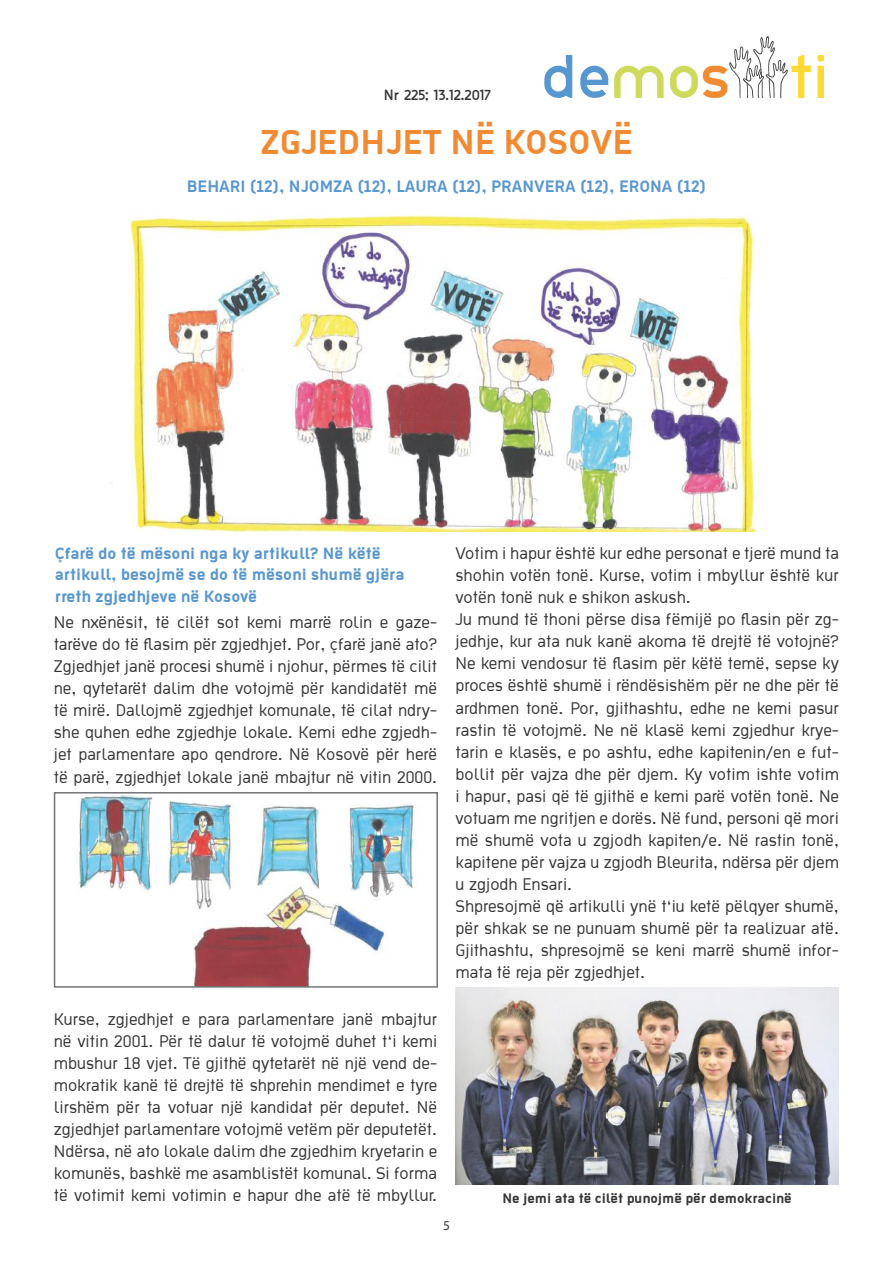
<style>
.page{position:relative;width:893px;height:1263px;background:#fff}
.page>*{position:absolute;margin:0;border:0;box-sizing:border-box;transform-origin:0 0}
.t1{font:700 37.5px "Ekstropia";color:#f08b34}
.t2{font:18.3px/22px "Ekstropia";color:#363435;text-align:justify}
.t3{font:700 18px "Ekstropia";color:#5896d0}
.t4{font:700 17.85px/21.5px "Ekstropia";color:#5896d0}
.t5{font:700 15px "Ekstropia";color:#363435}
.t6{font:13.5px "Thelbi Kujtesa";color:#363435}
.t7{font:13.5px "Myriad Pro";color:#363435}
</style>
<div class="page">
<svg style="left:544px;top:55px;width:28px;height:43px"></svg>
<svg style="left:580px;top:66px;width:28px;height:32px"></svg>
<svg style="left:614px;top:66px;width:50px;height:32px"></svg>
<svg style="left:817px;top:55px;width:7px;height:43px"></svg>
<svg style="left:670px;top:36px;width:141px;height:62px"></svg>
<img style="left:111px;top:216px;width:650px;height:315px">
<img style="left:456px;top:988px;width:382px;height:196px">
<img style="left:77px;top:795px;width:338px;height:190px">
<div style="left:54px;top:792px;width:384px;height:196px;border:2px solid #737577"></div>
<p class="t6" style="left:384px;top:85px;width:109px">Nr 225; 13.12.2017</p>
<h1 class="t1" style="left:261px;top:120px;width:373px">ZGJEDHJET NË KOSOVË</h1>
<p class="t3" style="left:187px;top:176px;width:521px">BEHARI (12), NJOMZA (12), LAURA (12), PRANVERA (12), ERONA (12)</p>
<p class="t4" style="left:55px;top:542px;width:351px">Çfarë do të mësoni nga ky artikull? Në këtë artikull, besojmë se do të mësoni shumë gjëra rreth zgjedhjeve në Kosovë</p>
<p class="t2" style="left:54px;top:611px;width:385px">Ne nxënësit, të cilët sot kemi marrë rolin e gaze&shy;tarëve do të flasim për zgjedhjet. Por, çfarë janë ato?<br>Zgjedhjet janë procesi shumë i njohur, përmes të cilit ne, qytetarët dalim dhe votojmë për kandidatët më të mirë. Dallojmë zgjedhjet komunale, të cilat ndry&shy;she quhen edhe zgjedhje lokale. Kemi edhe zgjedh&shy;jet parlamentare apo qendrore. Në Kosovë për herë të parë, zgjedhjet lokale janë mbajtur në vitin 2000.</p>
<p class="t2" style="left:54px;top:1007px;width:385px">Kurse, zgjedhjet e para parlamentare janë mbajtur në vitin 2001. Për të dalur të votojmë duhet t‘i kemi mbushur 18 vjet. Të gjithë qytetarët në një vend de&shy;mokratik kanë të drejtë të shprehin mendimet e tyre lirshëm për ta votuar një kandidat për deputet. Në zgjedhjet parlamentare votojmë vetëm për deputetët.<br>Ndërsa, në ato lokale dalim dhe zgjedhim kryetarin e komunës, bashkë me asamblistët komunal. Si forma të votimit kemi votimin e hapur dhe atë të mbyllur.</p>
<p class="t2" style="left:456px;top:542px;width:385px;text-align:left">Votim i hapur është kur edhe personat e tjerë mund ta shohin votën tonë. Kurse, votim i mbyllur është kur votën tonë nuk e shikon askush.<br>Ju mund të thoni përse disa fëmijë po flasin për zg&shy;jedhje, kur ata nuk kanë akoma të drejtë të votojnë?<br>Ne kemi vendosur të flasim për këtë temë, sepse ky proces është shumë i rëndësishëm për ne dhe për të ardhmen tonë. Por, gjithashtu, edhe ne kemi pasur rastin të votojmë. Ne në klasë kemi zgjedhur krye&shy;tarin e klasës, e po ashtu, edhe kapitenin/en e fut&shy;bollit për vajza dhe për djem. Ky votim ishte votim i hapur, pasi që të gjithë e kemi parë votën tonë. Ne votuam me ngritjen e dorës. Në fund, personi që mori më shumë vota u zgjodh kapiten/e. Në rastin tonë, kapitene për vajza u zgjodh Bleurita, ndërsa për djem u zgjodh Ensari.<br>Shpresojmë që artikulli ynë t‘iu ketë pëlqyer shumë, për shkak se ne punuam shumë për ta realizuar atë.<br>Gjithashtu, shpresojmë se keni marrë shumë infor&shy;mata të reja për zgjedhjet.</p>
<p class="t5" style="left:503px;top:1189px;width:291px">Ne jemi ata të cilët punojmë për demokracinë</p>
<p class="t7" style="left:443px;top:1217px;width:8px">5</p>
</div>
